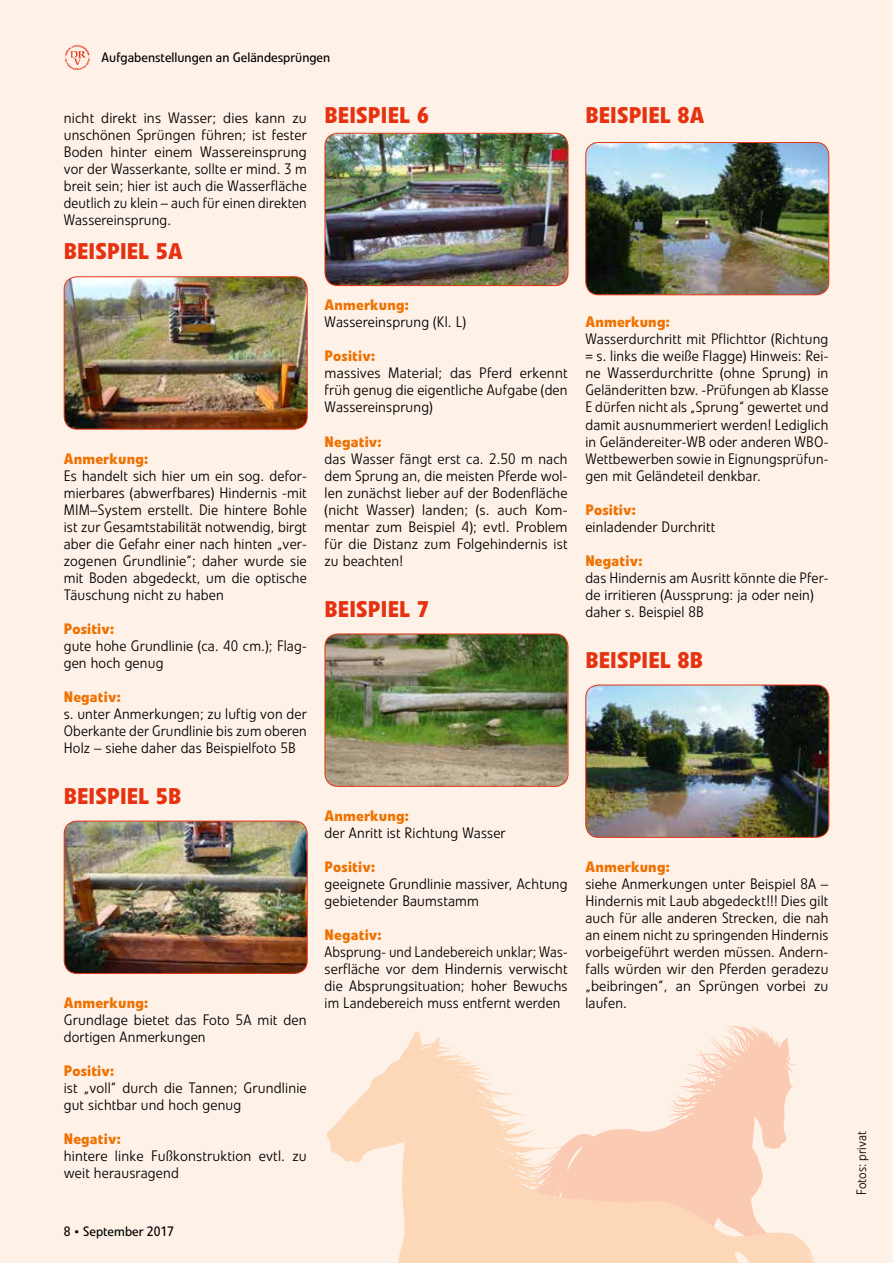
<style>
.page{position:relative;width:893px;height:1263px;background:#fef2e8}
.page>*{position:absolute;margin:0;border:0;box-sizing:border-box;transform-origin:0 0}
.t1{font:700 22.5px "Linotype Veto";letter-spacing:.01em;color:#e63211}
.t2{font:300 15px/17px "Linotype Veto";letter-spacing:.01em;color:#000;text-align:justify}
.t3{font:700 15px "Linotype Veto";letter-spacing:.01em;color:#ee7202}
.t4{font:300 15px/17px "Linotype Veto";letter-spacing:.01em;color:#000;text-align:justify;scale:.96 1}
.t5{font:13.5px "Linotype Veto";color:#000}
.t6{font:300 13.5px "Linotype Veto";letter-spacing:.005em;color:#000;scale:.95 1}
.s1{font-size:12px}
</style>
<div class="page">
<img style="left:65px;top:44px;width:25px;height:27px">
<img style="left:64px;top:277px;width:243px;height:152px">
<div style="left:64px;top:276px;width:244px;height:153px;border:1px solid #e63211;border-radius:13px"></div>
<img style="left:64px;top:821px;width:243px;height:152px">
<div style="left:64px;top:821px;width:244px;height:153px;border:1px solid #e63211;border-radius:13px"></div>
<img style="left:325px;top:133px;width:243px;height:153px">
<div style="left:325px;top:133px;width:243px;height:153px;border:1px solid #e63211;border-radius:13px"></div>
<img style="left:325px;top:634px;width:243px;height:152px">
<div style="left:325px;top:634px;width:243px;height:153px;border:1px solid #e63211;border-radius:13px"></div>
<img style="left:586px;top:142px;width:243px;height:153px">
<div style="left:585px;top:142px;width:244px;height:153px;border:1px solid #e63211;border-radius:13px"></div>
<img style="left:586px;top:685px;width:243px;height:152px">
<div style="left:585px;top:685px;width:244px;height:153px;border:1px solid #e63211;border-radius:13px"></div>
<svg style="left:327px;top:1030px;width:489px;height:233px"></svg>
<p class="t5" style="left:102px;top:49px;width:230px">Aufgabenstellungen an Geländesprüngen</p>
<p class="t2" style="left:64px;top:110px;width:245px">nicht direkt ins Wasser; dies kann zu unschönen Sprüngen führen; ist fester Boden hinter einem Wassereinsprung vor der Wasserkante, sollte er mind. 3 m breit sein; hier ist auch die Wasserfläche deutlich zu klein – auch für einen direkten Wassereinsprung.</p>
<h1 class="t1" style="left:64px;top:238px;width:121px">BEISPIEL 5A</h1>
<p class="t3" style="left:64px;top:449px;width:86px">Anmerkung:</p>
<p class="t2" style="left:64px;top:467px;width:245px">Es handelt sich hier um ein sog. defor&shy;mierbares (abwerfbares) Hindernis -mit MIM–System erstellt. Die hintere Bohle ist zur Gesamtstabilität notwendig, birgt aber die Gefahr einer nach hinten „ver&shy;zogenen Grundlinie“; daher wurde sie mit Boden abgedeckt, um die optische Täuschung nicht zu haben</p>
<p class="t3" style="left:64px;top:619px;width:52px">Positiv:</p>
<p class="t2" style="left:64px;top:637px;width:245px">gute hohe Grundlinie (ca. 40 cm.); Flag&shy;gen hoch genug</p>
<p class="t3" style="left:64px;top:687px;width:59px">Negativ:</p>
<p class="t2" style="left:64px;top:705px;width:245px">s. unter Anmerkungen; zu luftig von der Oberkante der Grundlinie bis zum oberen Holz – siehe daher das Beispielfoto 5B</p>
<h1 class="t1" style="left:64px;top:782px;width:119px">BEISPIEL 5B</h1>
<p class="t3" style="left:64px;top:993px;width:86px">Anmerkung:</p>
<p class="t2" style="left:64px;top:1011px;width:244px">Grundlage bietet das Foto 5A mit den dortigen Anmerkungen</p>
<p class="t3" style="left:64px;top:1061px;width:52px">Positiv:</p>
<p class="t2" style="left:64px;top:1079px;width:244px">ist „voll“ durch die Tannen; Grundlinie gut sichtbar und hoch genug</p>
<p class="t3" style="left:64px;top:1129px;width:59px">Negativ:</p>
<p class="t2" style="left:64px;top:1147px;width:245px">hintere linke Fußkonstruktion evtl. zu weit herausragend</p>
<h1 class="t1" style="left:325px;top:102px;width:106px">BEISPIEL 6</h1>
<p class="t3" style="left:325px;top:296px;width:86px">Anmerkung:</p>
<p class="t2" style="left:325px;top:314px;width:143px">Wassereinsprung (Kl. L)</p>
<p class="t3" style="left:325px;top:347px;width:52px">Positiv:</p>
<p class="t2" style="left:325px;top:365px;width:245px">massives Material; das Pferd erkennt früh genug die eigentliche Aufgabe (den Wassereinsprung)</p>
<p class="t3" style="left:325px;top:432px;width:59px">Negativ:</p>
<p class="t2" style="left:325px;top:450px;width:245px">das Wasser fängt erst ca. 2.50 m nach dem Sprung an, die meisten Pferde wol&shy;len zunächst lieber auf der Bodenfläche (nicht Wasser) landen; (s. auch Kom&shy;mentar zum Beispiel 4); evtl. Problem für die Distanz zum Folgehindernis ist zu beachten!</p>
<h1 class="t1" style="left:325px;top:595px;width:106px">BEISPIEL 7</h1>
<p class="t3" style="left:325px;top:806px;width:86px">Anmerkung:</p>
<p class="t2" style="left:325px;top:824px;width:183px">der Anritt ist Richtung Wasser</p>
<p class="t3" style="left:325px;top:857px;width:52px">Positiv:</p>
<p class="t2" style="left:325px;top:875px;width:244px">geeignete Grundlinie massiver, Achtung gebietender Baumstamm</p>
<p class="t3" style="left:325px;top:925px;width:59px">Negativ:</p>
<p class="t4" style="left:325px;top:943px;width:255px">Absprung- und Landebereich unklar; Was&shy;serfläche vor dem Hindernis verwischt die Absprungsituation; hoher Bewuchs im Landebereich muss entfernt werden</p>
<h1 class="t1" style="left:585px;top:102px;width:121px">BEISPIEL 8A</h1>
<p class="t3" style="left:585px;top:313px;width:86px">Anmerkung:</p>
<p class="t2" style="left:585px;top:331px;width:245px">Wasserdurchritt mit Pflichttor (Richtung = s. links die weiße Flagge) Hinweis: Rei&shy;ne Wasserdurchritte (ohne Sprung) in Geländeritten bzw. -Prüfungen ab Klasse E dürfen nicht als „Sprung“ gewertet und damit ausnummeriert werden! Lediglich in Geländereiter-WB oder anderen WBO-Wettbewerben sowie in Eignungsprüfun&shy;gen mit Geländeteil denkbar.</p>
<p class="t3" style="left:585px;top:500px;width:52px">Positiv:</p>
<p class="t2" style="left:585px;top:518px;width:131px">einladender Durchritt</p>
<p class="t3" style="left:585px;top:551px;width:59px">Negativ:</p>
<p class="t2" style="left:585px;top:569px;width:245px;text-align:left">das Hindernis am Ausritt könnte die Pfer&shy;de irritieren (Aussprung: ja oder nein) daher s. Beispiel 8B</p>
<h1 class="t1" style="left:585px;top:646px;width:119px">BEISPIEL 8B</h1>
<p class="t3" style="left:585px;top:857px;width:86px">Anmerkung:</p>
<p class="t2" style="left:585px;top:875px;width:245px">siehe Anmerkungen unter Beispiel 8A – Hindernis mit Laub abgedeckt!!! Dies gilt auch für alle anderen Strecken, die nah an einem nicht zu springenden Hindernis vorbeigeführt werden müssen. Andern&shy;falls würden wir den Pferden geradezu „beibringen“, an Sprüngen vorbei zu laufen.</p>
<p class="t5" style="left:64px;top:1224px;width:112px">8 <span class="s1">•</span> September 2017</p>
<p class="t6" style="left:853px;top:1195px;width:69px;rotate:-90deg">Fotos: privat</p>
</div>
